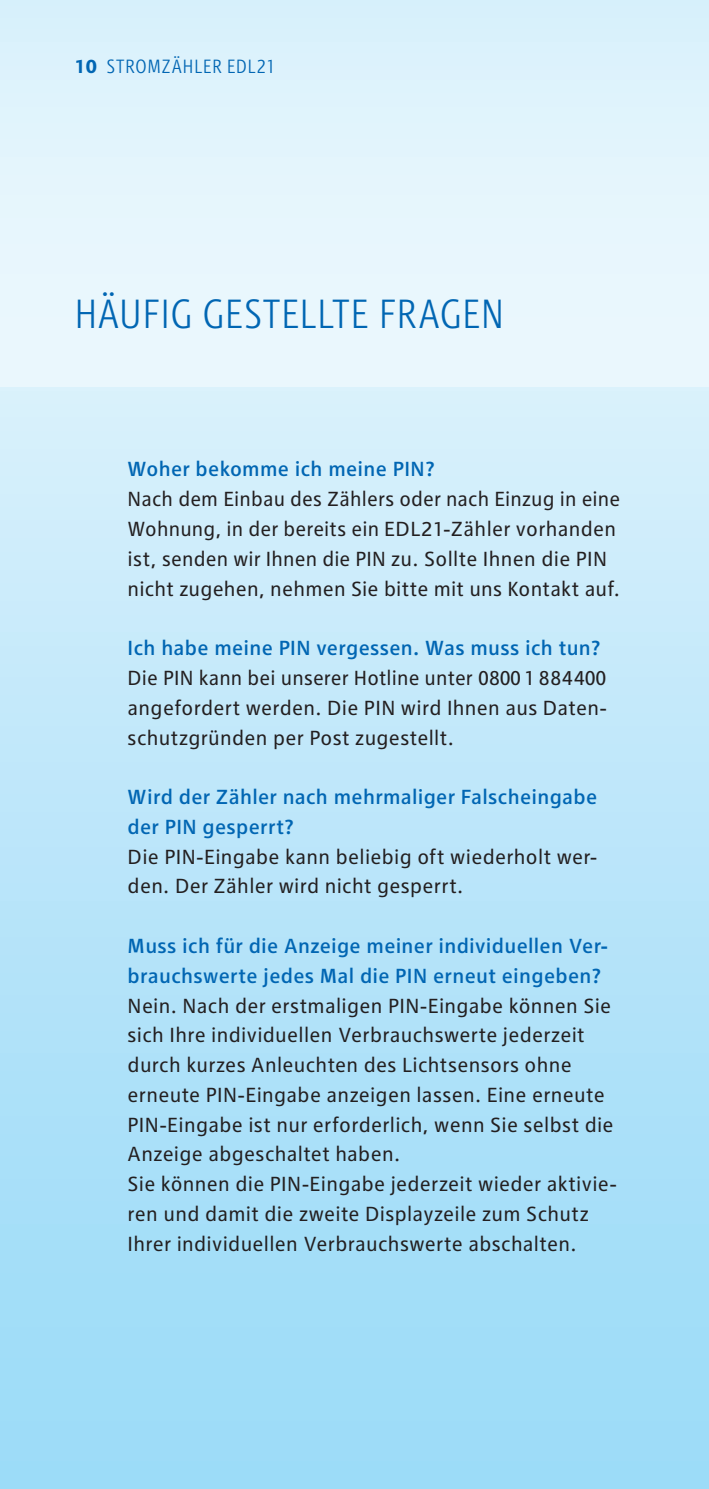
<style>
.page{position:relative;width:709px;height:1489px;background:#fff}
.page>*{position:absolute;margin:0;border:0;box-sizing:border-box;transform-origin:0 0}
.t1{font:300 condensed 42.5px "RWE Headline";letter-spacing:.01em;color:#0166b3}
.t2{font:21.25px/29.8px "RWE Text";letter-spacing:.015em;color:#231f20}
.t3{font:500 21.25px/29.8px "RWE Text";letter-spacing:.015em;color:#0166b3}
.t4{font:300 condensed 20px "RWE Text";letter-spacing:.02em;color:#0166b3}
.s1{font-weight:700;font-stretch:normal}
</style>
<div class="page">
<div style="left:0;top:0;width:709px;height:387px;background:linear-gradient(to right,#e3f5fc,#e3f5fc)"></div>
<div style="left:0;top:387px;width:709px;height:1101px;background:linear-gradient(to bottom,#d7f0fb,#98daf8)"></div>
<p class="t4" style="left:74px;top:55px;width:203px"><span class="s1">10</span> STROMZÄHLER EDL21</p>
<h1 class="t1" style="left:74px;top:289px;width:431px">HÄUFIG GESTELLTE FRAGEN</h1>
<p class="t3" style="left:128px;top:454px;width:309px">Woher bekomme ich meine PIN?</p>
<p class="t2" style="left:128px;top:484px;width:494px">Nach dem Einbau des Zählers oder nach Einzug in eine Wohnung, in der bereits ein EDL21-Zähler vorhanden ist, senden wir Ihnen die PIN zu. Sollte Ihnen die PIN nicht zugehen, nehmen Sie bitte mit uns Kontakt auf.</p>
<p class="t3" style="left:128px;top:633px;width:474px">Ich habe meine PIN vergessen. Was muss ich tun?</p>
<p class="t2" style="left:128px;top:662px;width:480px;text-align:justify">Die PIN kann bei unserer Hotline unter 08001 884400 angefordert werden. Die PIN wird Ihnen aus Daten&shy;schutzgründen per Post zugestellt.</p>
<p class="t3" style="left:128px;top:781px;width:471px">Wird der Zähler nach mehrmaliger Falscheingabe der PIN gesperrt?</p>
<p class="t2" style="left:128px;top:841px;width:470px">Die PIN-Eingabe kann beliebig oft wiederholt wer&shy;den. Der Zähler wird nicht gesperrt.</p>
<p class="t3" style="left:128px;top:930px;width:481px">Muss ich für die Anzeige meiner individuellen Ver&shy;brauchswerte jedes Mal die PIN erneut eingeben?</p>
<p class="t2" style="left:128px;top:990px;width:490px">Nein. Nach der erstmaligen PIN-Eingabe können Sie sich Ihre individuellen Verbrauchswerte jederzeit durch kurzes Anleuchten des Lichtsensors ohne erneute PIN-Eingabe anzeigen lassen. Eine erneute PIN-Eingabe ist nur erforderlich, wenn Sie selbst die Anzeige abgeschaltet haben.<br>Sie können die PIN-Eingabe jederzeit wieder aktivie&shy;ren und damit die zweite Displayzeile zum Schutz Ihrer individuellen Verbrauchswerte abschalten.</p>
</div>
